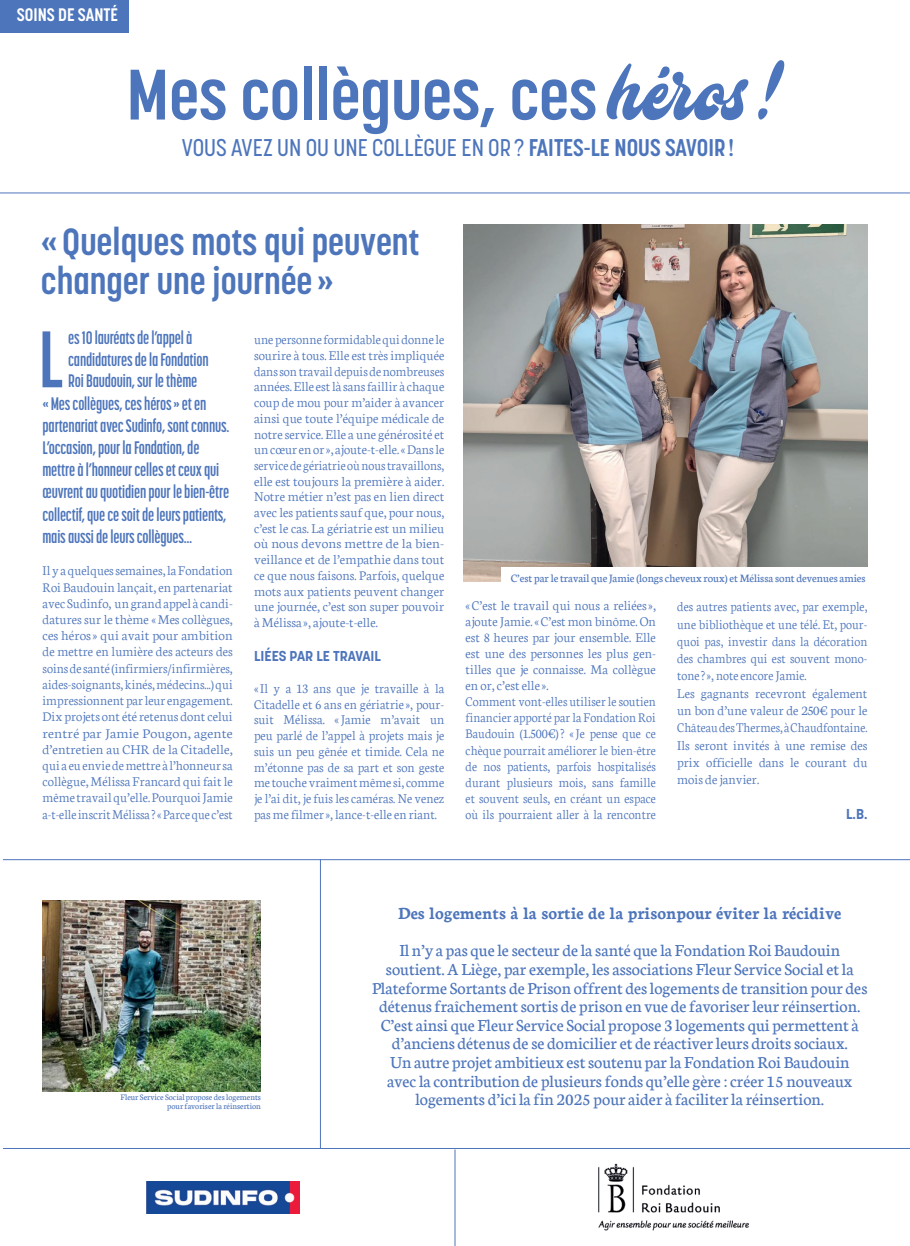
<style>
.page{position:relative;width:910px;height:1246px;background:#fff}
.page>*{position:absolute;margin:0;border:0;box-sizing:border-box;transform-origin:0 0}
.t1{font:700 79.35px "Korolev Compressed";color:#4d75bb}
.t2{font:700 70.65px "Korolev Condensed";letter-spacing:-.005em;color:#4d75bb}
.t3{font:700 37.5px/39px "Korolev Condensed";color:#4d75bb}
.t4{font:500 24px "Korolev Condensed";color:#4d75bb}
.t5{font:18px/18.6px "Neuton";color:#4d75bb;text-align:center}
.t6{font:700 18px "Korolev Compressed";letter-spacing:-.01em;color:#4d75bb;scale:.96 1}
.t7{font:700 18px "Neuton";color:#4d75bb}
.t8{font:700 18px "Korolev Condensed";color:#fff}
.t9{font:300 14.25px/15.8px "Neuton";color:#4d75bb;text-align:justify}
.t10{font:300 14.25px/17.2px "Neuton";color:#4d75bb;scale:.95 1}
.t11{font:700 14.25px "Korolev";color:#4d75bb}
.t12{font:12px "Neuton";color:#4d75bb}
.t13{font:9px/9px "Neuton";color:#4d75bb;text-align:right}
.s1{font-family:"Mustardo";font-weight:400}
.s2{font-weight:700}
</style>
<div class="page">
<hr style="left:3px;top:1148px;width:907px;height:1px;background:#4d75bb">
<hr style="left:455px;top:1149px;width:1px;height:97px;background:#4d75bb">
<hr style="left:0;top:193px;width:910px;height:1px;background:#4d75bb">
<hr style="left:3px;top:859px;width:907px;height:1px;background:#4d75bb">
<img style="left:464px;top:224px;width:403px;height:358px">
<div style="left:0;top:0;width:128px;height:32px;background:#4d75bb"></div>
<div style="left:502px;top:567px;width:367px;height:20px;background:#fff"></div>
<img style="left:147px;top:1181px;width:153px;height:33px">
<img style="left:598px;top:1163px;width:151px;height:67px">
<hr style="left:320px;top:859px;width:1px;height:289px;background:#4d75bb">
<img style="left:43px;top:901px;width:218px;height:190px">
<p class="t8" style="left:17px;top:4px;width:103px">SOINS DE SANTÉ</p>
<h2 class="t2" style="left:127px;top:53px;width:664px">Mes collègues, ces <span class="s1">héros !</span></h2>
<h3 class="t4" style="left:182px;top:133px;width:554px">VOUS AVEZ UN OU UNE COLLÈGUE EN OR ? <span class="s2">FAITES-LE NOUS SAVOIR !</span></h3>
<h3 class="t3" style="left:41px;top:222px;width:380px">« Quelques mots qui peuvent changer une journée »</h3>
<h1 class="t1" style="left:39px;top:315px;width:26px">L</h1>
<p class="t6" style="left:68px;top:328px;width:131px">es 10 lauréats de l’appel à</p>
<p class="t6" style="left:68px;top:349px;width:148px">candidatures de la Fondation</p>
<p class="t6" style="left:68px;top:371px;width:136px">Roi Baudouin, sur le thème</p>
<p class="t6" style="left:43px;top:393px;width:172px">« Mes collègues, ces héros » et en</p>
<p class="t6" style="left:43px;top:415px;width:196px">partenariat avec Sudinfo, sont connus.</p>
<p class="t6" style="left:43px;top:437px;width:165px">L’occasion, pour la Fondation, de</p>
<p class="t6" style="left:43px;top:460px;width:186px">mettre à l’honneur celles et ceux qui</p>
<p class="t6" style="left:43px;top:482px;width:196px">œuvrent au quotidien pour le bien-être</p>
<p class="t6" style="left:43px;top:504px;width:193px">collectif, que ce soit de leurs patients,</p>
<p class="t6" style="left:43px;top:526px;width:157px">mais aussi de leurs collègues…</p>
<p class="t9" style="left:43px;top:563px;width:192px;line-height:16.2px">Il y a quelques semaines, la Fondation Roi Baudouin lançait, en partenariat avec Sudinfo, un grand appel à candi&shy;datures sur le thème « Mes collègues, ces héros » qui avait pour ambition de mettre en lumière des acteurs des soins de santé (infirmiers/infirmières, aides-soignants, kinés, médecins...) qui impressionnent par leur engagement.<br>Dix projets ont été retenus dont celui rentré par Jamie Pougon, agente d’entretien au CHR de la Citadelle, qui a eu envie de mettre à l’honneur sa collègue, Mélissa Francard qui fait le même travail qu’elle. Pourquoi Jamie a-t-elle inscrit Mélissa ? « Parce que c’est</p>
<p class="t9" style="left:254px;top:332px;width:192px">une personne formidable qui donne le sourire à tous. Elle est très impliquée dans son travail depuis de nombreuses années. Elle est là sans faillir à chaque coup de mou pour m’aider à avancer ainsi que toute l’équipe médicale de notre service. Elle a une générosité et un cœur en or », ajoute-t-elle. « Dans le service de gériatrie où nous travaillons, elle est toujours la première à aider.<br>Notre métier n’est pas en lien direct avec les patients sauf que, pour nous, c’est le cas. La gériatrie est un milieu où nous devons mettre de la bien&shy;veillance et de l’empathie dans tout ce que nous faisons. Parfois, quelque mots aux patients peuvent changer une journée, c’est son super pouvoir à Mélissa », ajoute-t-elle.</p>
<p class="t11" style="left:254px;top:647px;width:128px">LIÉES PAR LE TRAVAIL</p>
<p class="t9" style="left:254px;top:680px;width:192px">« Il y a 13 ans que je travaille à la Citadelle et 6 ans en gériatrie », pour&shy;suit Mélissa. « Jamie m’avait un peu parlé de l’appel à projets mais je suis un peu gênée et timide. Cela ne m’étonne pas de sa part et son geste me touche vraiment même si, comme je l’ai dit, je fuis les caméras. Ne venez pas me filmer », lance-t-elle en riant.</p>
<p class="t12" style="left:511px;top:572px;width:356px">C’est par le travail que Jamie (longs cheveux roux) et Mélissa sont devenues amies</p>
<p class="t9" style="left:466px;top:598px;width:192px;text-align:left">« C’est le travail qui nous a reliées », ajoute Jamie. « C’est mon binôme. On est 8 heures par jour ensemble. Elle est une des personnes les plus gen&shy;tilles que je connaisse. Ma collègue en or, c’est elle ».<br>Comment vont-elles utiliser le soutien financier apporté par la Fondation Roi Baudouin (1.500€) ? « Je pense que ce chèque pourrait améliorer le bien-être de nos patients, parfois hospitalisés durant plusieurs mois, sans famille et souvent seuls, en créant un espace où ils pourraient aller à la rencontre</p>
<p class="t10" style="left:677px;top:598px;width:202px">des autres patients avec, par exemple, une bibliothèque et une télé. Et, pour&shy;quoi pas, investir dans la décoration des chambres qui est souvent mono&shy;tone ? », note encore Jamie.<br>Les gagnants recevront également un bon d’une valeur de 250€ pour le Château des Thermes, à Chaudfontaine.<br>Ils seront invités à une remise des prix officielle dans le courant du mois de janvier.</p>
<p class="t11" style="left:846px;top:804px;width:23px">L.B.</p>
<p class="t13" style="left:121px;top:1093px;width:142px">Fleur Service Social propose des logements pour favoriser la réinsertion</p>
<p class="t7" style="left:398px;top:904px;width:445px">Des logements à la sortie de la prisonpour éviter la récidive</p>
<p class="t5" style="left:372px;top:941px;width:497px">Il n’y a pas que le secteur de la santé que la Fondation Roi Baudouin soutient. A Liège, par exemple, les associations Fleur Service Social et la Plateforme Sortants de Prison offrent des logements de transition pour des détenus fraîchement sortis de prison en vue de favoriser leur réinsertion.<br>C’est ainsi que Fleur Service Social propose 3 logements qui permettent à d’anciens détenus de se domicilier et de réactiver leurs droits sociaux.<br>Un autre projet ambitieux est soutenu par la Fondation Roi Baudouin<br>avec la contribution de plusieurs fonds qu’elle gère : créer 15 nouveaux logements d’ici la fin 2025 pour aider à faciliter la réinsertion.</p>
</div>
